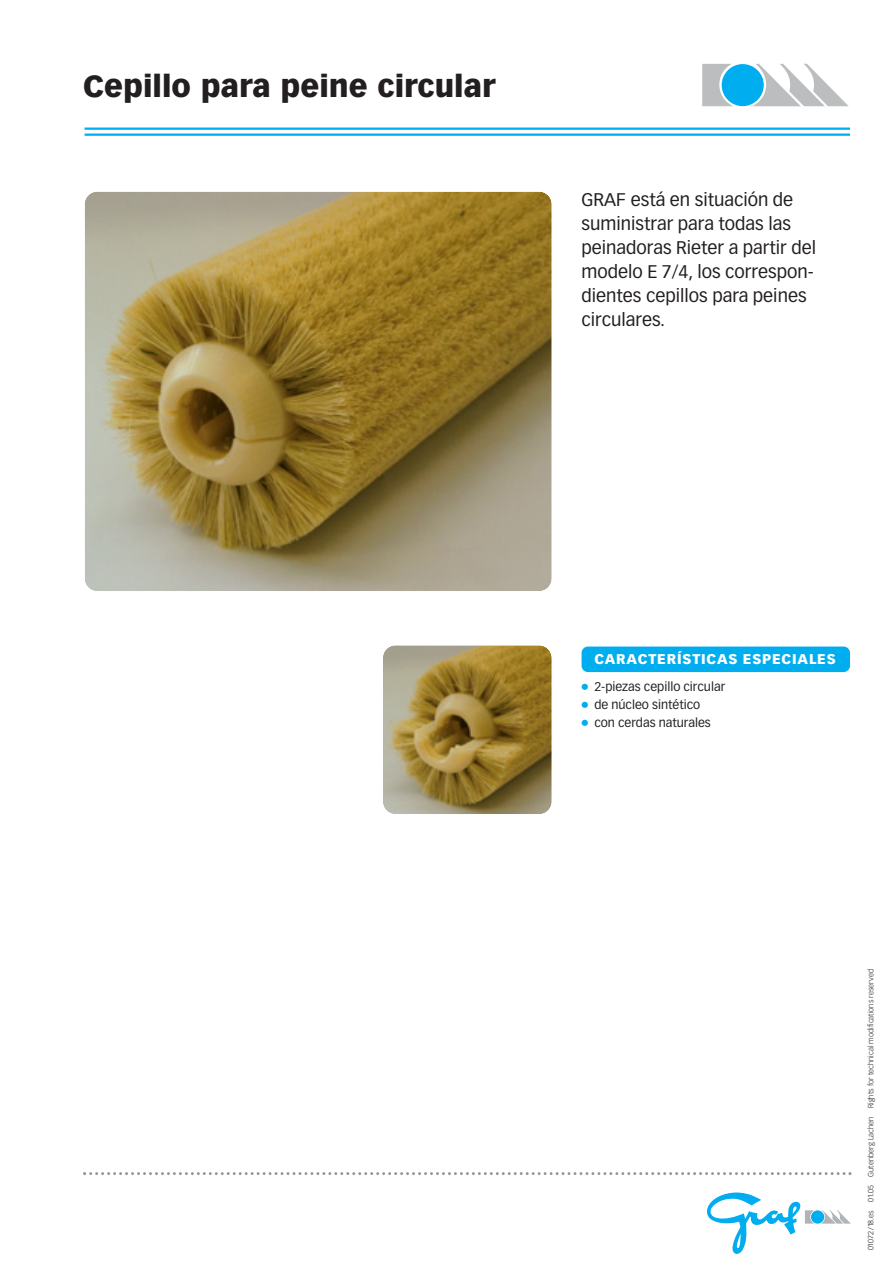
<style>
.page{position:relative;width:893px;height:1263px;background:#fff}
.page>*{position:absolute;margin:0;border:0;box-sizing:border-box;transform-origin:0 0}
.t1{font:900 30px "Vectora LH";color:#231f20}
.t2{font:18px/24px "Vectora LH";color:#231f20}
.t3{font:900 13.8px "Vectora LH";letter-spacing:.06em;color:#fff}
.t4{font:12.3px "Vectora LH";color:#231f20}
.t5{font:300 7.5px "Vectora LH";color:#231f20}
.s1{font-family:"Universal Newswith Comm Pi";color:#00adef}
</style>
<div class="page">
<img style="left:85px;top:192px;width:467px;height:399px;border-radius:13px">
<svg style="left:707px;top:1192px;width:144px;height:62px"></svg>
<svg style="left:83px;top:1172px;width:768px;height:3px"></svg>
<hr style="left:85px;top:128px;width:765px;height:2px;background:#00adef">
<hr style="left:85px;top:134px;width:765px;height:2px;background:#00adef">
<svg style="left:702px;top:64px;width:32px;height:42px"></svg>
<svg style="left:753px;top:64px;width:95px;height:42px"></svg>
<div style="left:722px;top:64px;width:42px;height:42px;background:#00adef;border-radius:50%"></div>
<div style="left:582px;top:646px;width:268px;height:26px;background:#00adef;border-radius:6px"></div>
<img style="left:383px;top:645px;width:169px;height:169px;border-radius:13px">
<h1 class="t1" style="left:83px;top:73px;width:414px">Cepillo para peine circular</h1>
<p class="t2" style="left:582px;top:189px;width:236px">GRAF está en situación de suministrar para todas las peinadoras Rieter a partir del modelo E 7/4, los correspon&shy;dientes cepillos para peines circulares.</p>
<p class="t3" style="left:594px;top:653px;width:243px">CARACTERÍSTICAS ESPECIALES</p>
<p class="t4" style="left:582px;top:681px;width:145px"><span class="s1">●</span> 2-piezas cepillo circular</p>
<p class="t4" style="left:582px;top:699px;width:120px"><span class="s1">●</span> de núcleo sintético</p>
<p class="t4" style="left:582px;top:717px;width:131px"><span class="s1">●</span> con cerdas naturales</p>
<p class="t5" style="left:868px;top:1250px;width:283px;rotate:-90deg">01072/18.es 01.05 Gutenberg Lachen Rights for technical modifications reserved</p>
</div>
